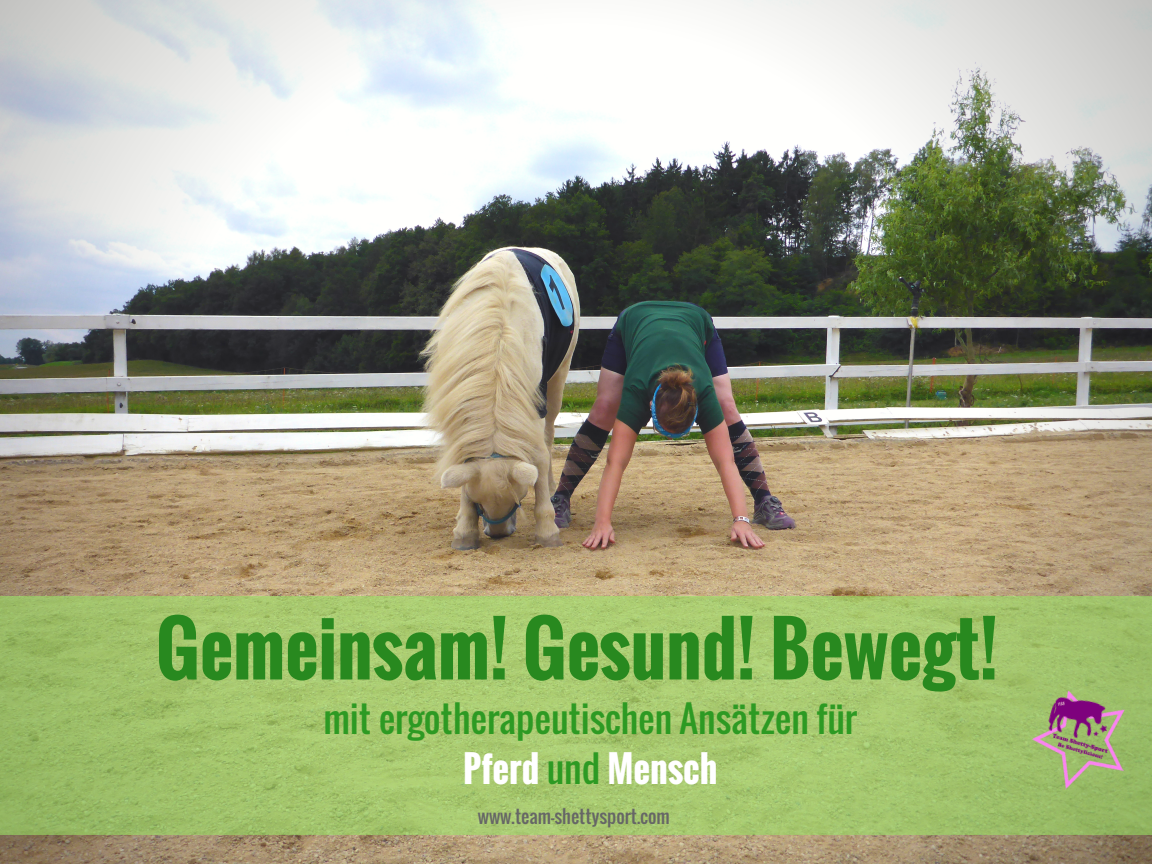
<style>
.page{position:relative;width:1152px;height:864px;background:#fff}
.page>*{position:absolute;margin:0;border:0;box-sizing:border-box;transform-origin:0 0}
.t1{font:700 72.45px "Oswald";color:#28891f}
.t2{font:36.3px/50.7px "Oswald";color:#2d9a23;text-align:center}
.t3{font:18.15px "Oswald";color:#666}
.s1{font-weight:700;color:#fff}
</style>
<div class="page">
<img style="left:0;top:0;width:1152px;height:864px">
<svg style="left:0;top:596px;width:1152px;height:239px;background:#a4c56d"></svg>
<img style="left:1021px;top:685px;width:120px;height:118px">
<h1 class="t1" style="left:156px;top:593px;width:844px">Gemeinsam! Gesund! Bewegt!</h1>
<p class="t2" style="left:323px;top:692px;width:535px">mit ergotherapeutischen Ansätzen für<br><span class="s1">Pferd</span> und <span class="s1">Mensch</span></p>
<p class="t3" style="left:478px;top:802px;width:194px">www.team-shettysport.com</p>
</div>
